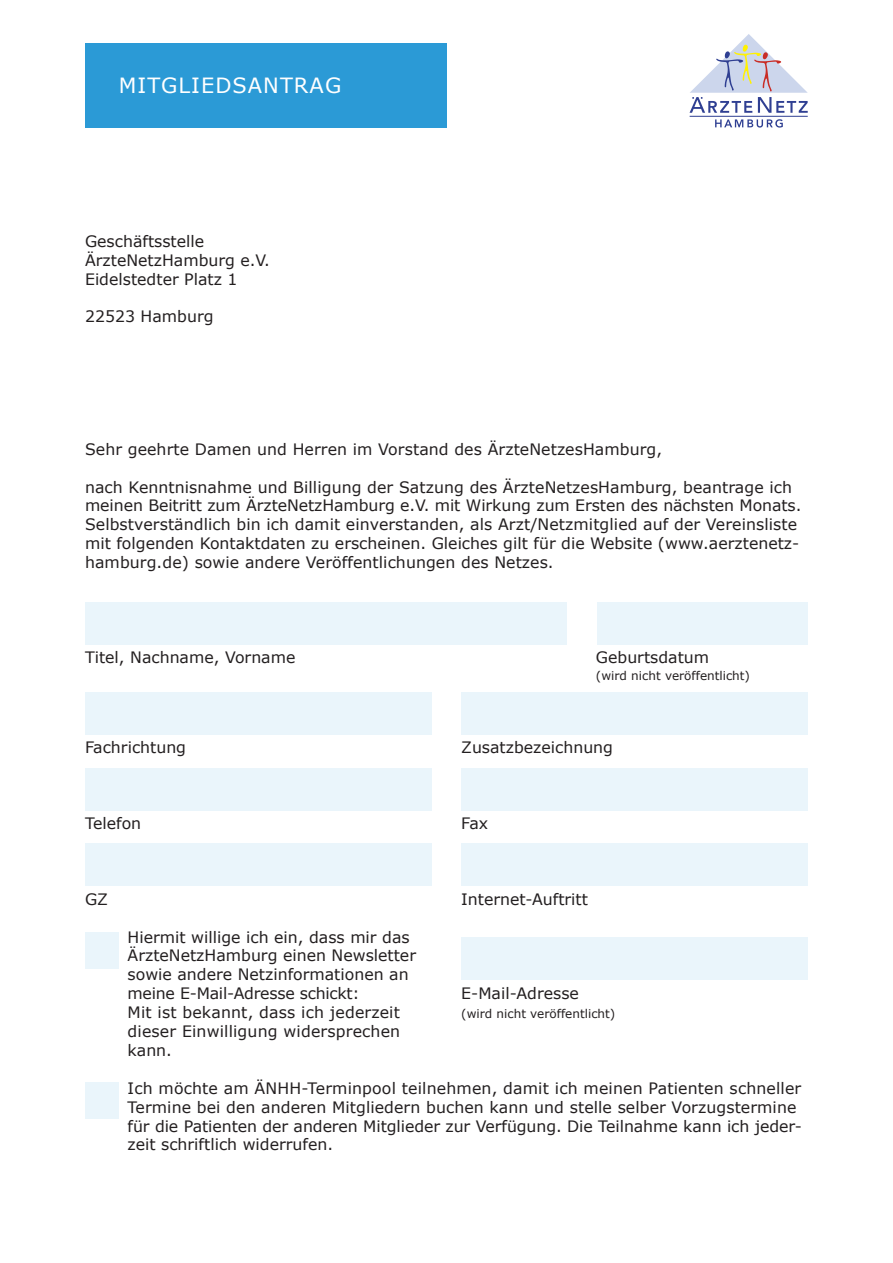
<style>
.page{position:relative;width:893px;height:1263px;background:#fff}
.page>*{position:absolute;margin:0;border:0;box-sizing:border-box;transform-origin:0 0}
.t1{font:21px "Verdana";letter-spacing:.05em;color:#fff}
.t2{font:15.75px/18.9px "Verdana";color:#231f20}
.t3{font:12px "Verdana";color:#231f20}
</style>
<div class="page">
<svg style="left:715px;top:119px;width:68px;height:9px"></svg>
<svg style="left:689px;top:34px;width:119px;height:79px"></svg>
<hr style="left:690px;top:116px;width:118px;height:1px;background:#2f3f92">
<div style="left:85px;top:43px;width:361px;height:85px;background:#2b9ad6"></div>
<div style="left:85px;top:603px;width:482px;height:42px;background:#eaf5fb"></div>
<div style="left:597px;top:603px;width:211px;height:42px;background:#eaf5fb"></div>
<div style="left:85px;top:692px;width:346px;height:43px;background:#eaf5fb"></div>
<div style="left:462px;top:692px;width:346px;height:43px;background:#eaf5fb"></div>
<div style="left:85px;top:768px;width:346px;height:42px;background:#eaf5fb"></div>
<div style="left:462px;top:768px;width:346px;height:42px;background:#eaf5fb"></div>
<div style="left:85px;top:843px;width:346px;height:43px;background:#eaf5fb"></div>
<div style="left:462px;top:843px;width:346px;height:43px;background:#eaf5fb"></div>
<div style="left:85px;top:932px;width:34px;height:36px;background:#eaf5fb"></div>
<div style="left:462px;top:938px;width:346px;height:42px;background:#eaf5fb"></div>
<div style="left:85px;top:1082px;width:34px;height:36px;background:#eaf5fb"></div>
<h1 class="t1" style="left:119px;top:72px;width:224px">MITGlIEDSANTrAG</h1>
<p class="t2" style="left:85px;top:231px;width:186px">Geschäftsstelle<br>ÄrzteNetzHamburg e.V.<br>Eidelstedter Platz 1</p>
<p class="t2" style="left:85px;top:307px;width:130px">22523 Hamburg</p>
<p class="t2" style="left:85px;top:439px;width:579px">Sehr geehrte Damen und Herren im Vorstand des ÄrzteNetzesHamburg,</p>
<p class="t2" style="left:85px;top:477px;width:718px">nach Kenntnisnahme und Billigung der Satzung des ÄrzteNetzesHamburg, beantrage ich meinen Beitritt zum ÄrzteNetzHamburg e.V. mit Wirkung zum Ersten des nächsten Monats.<br>Selbstverständlich bin ich damit einverstanden, als Arzt/Netzmitglied auf der Vereinsliste mit folgenden Kontaktdaten zu erscheinen. Gleiches gilt für die Website (www.aerztenetz&shy;hamburg.de) sowie andere Veröffentlichungen des Netzes.</p>
<p class="t2" style="left:85px;top:647px;width:212px">Titel, Nachname, Vorname</p>
<p class="t2" style="left:596px;top:647px;width:115px">Geburtsdatum</p>
<p class="t3" style="left:596px;top:667px;width:156px">(wird nicht veröffentlicht)</p>
<p class="t2" style="left:85px;top:738px;width:103px">Fachrichtung</p>
<p class="t2" style="left:461px;top:738px;width:153px">Zusatzbezeichnung</p>
<p class="t2" style="left:85px;top:813px;width:58px">Telefon</p>
<p class="t2" style="left:461px;top:813px;width:29px">Fax</p>
<p class="t2" style="left:85px;top:889px;width:25px">GZ</p>
<p class="t2" style="left:461px;top:889px;width:128px">Internet-Auftritt</p>
<p class="t2" style="left:128px;top:927px;width:290px">Hiermit willige ich ein, dass mir das ÄrzteNetzHamburg einen Newsletter sowie andere Netzinformationen an meine E-Mail-Adresse schickt:</p>
<p class="t2" style="left:461px;top:983px;width:119px">E-Mail-Adresse</p>
<p class="t2" style="left:128px;top:1002px;width:274px">Mit ist bekannt, dass ich jederzeit</p>
<p class="t3" style="left:461px;top:1006px;width:156px">(wird nicht veröffentlicht)</p>
<p class="t2" style="left:128px;top:1021px;width:274px">dieser Einwilligung widersprechen kann.</p>
<p class="t2" style="left:128px;top:1078px;width:676px">Ich möchte am ÄNHH-Terminpool teilnehmen, damit ich meinen Patienten schneller Termine bei den anderen Mitgliedern buchen kann und stelle selber Vorzugstermine für die Patienten der anderen Mitglieder zur Verfügung. Die Teilnahme kann ich jeder&shy;zeit schriftlich widerrufen.</p>
</div>
